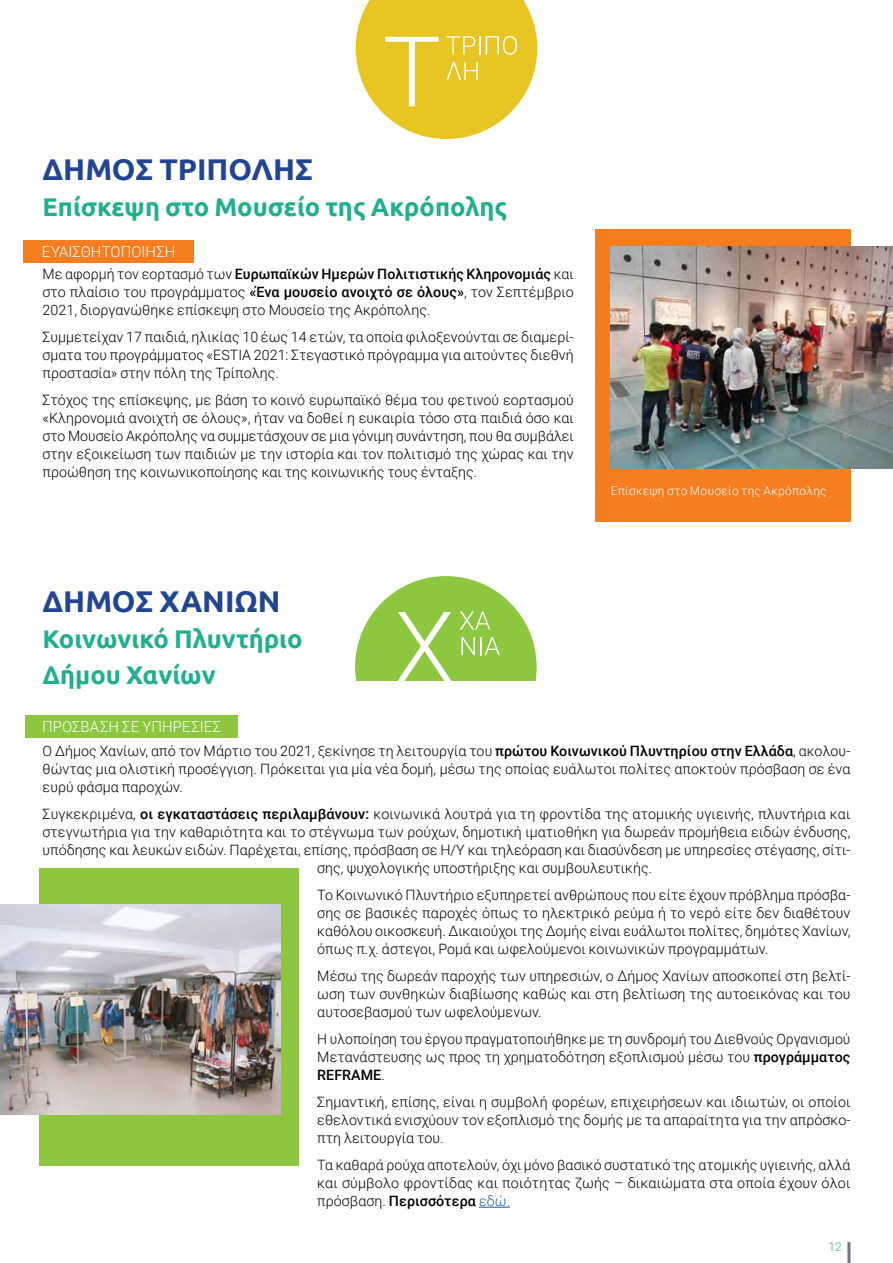
<style>
.page{position:relative;width:893px;height:1263px;background:#fff}
.page>*{position:absolute;margin:0;border:0;box-sizing:border-box;transform-origin:0 0}
.t1{font:700 30px "Ubuntu";color:#214590}
.t2{font:700 25.5px/36px "Ubuntu";color:#22af8d}
.t3{font:300 15px "Roboto";letter-spacing:.01em;color:#fff}
.t4{font:300 14.25px/18px "Roboto";letter-spacing:.005em;color:#000;text-align:justify}
.t5{font:300 12px "Roboto";letter-spacing:.02em;color:#fff}
.t6{font:300 12px "Roboto";color:#22af8d}
.s1{font-weight:500}
.s2{color:#215e9e}
</style>
<div class="page">
<hr style="left:847px;top:1242px;width:3px;height:21px;background:#6c767e">
<div style="left:595px;top:230px;width:255px;height:292px;background:#f57d20"></div>
<div style="left:39px;top:868px;width:260px;height:298px;background:#8dc63f"></div>
<img style="left:0;top:905px;width:280px;height:210px">
<img style="left:611px;top:246px;width:282px;height:222px">
<div style="left:24px;top:240px;width:170px;height:22px;background:#f57d20"></div>
<div style="left:355px;top:576px;width:182px;height:182px;background:#8dc63f;border-radius:50%"></div>
<svg style="left:397px;top:612px;width:55px;height:69px"></svg>
<svg style="left:460px;top:611px;width:30px;height:19px"></svg>
<svg style="left:461px;top:637px;width:39px;height:18px"></svg>
<div style="left:334px;top:681px;width:365px;height:108px;background:#fff"></div>
<div style="left:25px;top:716px;width:213px;height:22px;background:#8dc63f"></div>
<hr style="left:479px;top:1207px;width:31px;height:1px;background:#215e9e">
<svg style="left:356px;top:0;width:181px;height:139px"></svg>
<h1 class="t1" style="left:43px;top:151px;width:272px">ΔΗΜΟΣ ΤΡΙΠΟΛΗΣ</h1>
<h2 class="t2" style="left:43px;top:189px;width:466px">Επίσκεψη στο Μουσείο της Ακρόπολης</h2>
<p class="t3" style="left:42px;top:241px;width:135px">ΕΥΑΙΣΘΗΤΟΠΟΙΗΣΗ</p>
<p class="t4" style="left:43px;top:264px;width:533px">Με αφορμή τον εορτασμό των <span class="s1">Ευρωπαϊκών Ημερών Πολιτιστικής Κληρονομιάς</span> και στο πλαίσιο του προγράμματος <span class="s1">«Ένα μουσείο ανοιχτό σε όλους»</span>, τον Σεπτέμβριο 2021, διοργανώθηκε επίσκεψη στο Μουσείο της Ακρόπολης.</p>
<p class="t4" style="left:43px;top:327px;width:533px">Συμμετείχαν 17 παιδιά, ηλικίας 10 έως 14 ετών, τα οποία φιλοξενούνται σε διαμερί&shy;σματα του προγράμματος «ESTIA 2021: Στεγαστικό πρόγραμμα για αιτούντες διεθνή προστασία» στην πόλη της Τρίπολης.</p>
<p class="t4" style="left:43px;top:390px;width:533px">Στόχος της επίσκεψης, με βάση το κοινό ευρωπαϊκό θέμα του φετινού εορτασμού «Κληρονομιά ανοιχτή σε όλους», ήταν να δοθεί η ευκαιρία τόσο στα παιδιά όσο και στο Μουσείο Ακρόπολης να συμμετάσχουν σε μια γόνιμη συνάντηση, που θα συμβάλει στην εξοικείωση των παιδιών με την ιστορία και τον πολιτισμό της χώρας και την προώθηση της κοινωνικοποίησης και της κοινωνικής τους ένταξης.</p>
<h1 class="t1" style="left:43px;top:583px;width:240px">ΔΗΜΟΣ ΧΑΝΙΩΝ</h1>
<h2 class="t2" style="left:43px;top:621px;width:262px">Κοινωνικό Πλυντήριο<br>Δήμου Χανίων</h2>
<p class="t3" style="left:42px;top:717px;width:181px">ΠΡΟΣΒΑΣΗ ΣΕ ΥΠΗΡΕΣΙΕΣ</p>
<p class="t5" style="left:611px;top:482px;width:217px">Επίσκεψη στο Μουσείο της Ακρόπολης</p>
<p class="t4" style="left:43px;top:741px;width:809px">Ο Δήμος Χανίων, από τον Μάρτιο του 2021, ξεκίνησε τη λειτουργία του <span class="s1">πρώτου Κοινωνικού Πλυντηρίου στην Ελλάδα</span>, ακολου&shy;θώντας μια ολιστική προσέγγιση. Πρόκειται για μία νέα δομή, μέσω της οποίας ευάλωτοι πολίτες αποκτούν πρόσβαση σε ένα ευρύ φάσμα παροχών.</p>
<p class="t4" style="left:43px;top:804px;width:809px">Συγκεκριμένα, <span class="s1">οι εγκαταστάσεις περιλαμβάνουν:</span> κοινωνικά λουτρά για τη φροντίδα της ατομικής υγιεινής, πλυντήρια και</p>
<p class="t4" style="left:43px;top:822px;width:809px">στεγνωτήρια για την καθαριότητα και το στέγνωμα των ρούχων, δημοτική ιματιοθήκη για δωρεάν προμήθεια ειδών ένδυσης,</p>
<p class="t4" style="left:43px;top:840px;width:809px">υπόδησης και λευκών ειδών. Παρέχεται, επίσης, πρόσβαση σε Η/Υ και τηλεόραση και διασύνδεση με υπηρεσίες στέγασης, σίτι-</p>
<p class="t4" style="left:317px;top:858px;width:336px">σης, ψυχολογικής υποστήριξης και συμβουλευτικής.</p>
<p class="t4" style="left:317px;top:885px;width:535px">Το Κοινωνικό Πλυντήριο εξυπηρετεί ανθρώπους που είτε έχουν πρόβλημα πρόσβα&shy;σης σε βασικές παροχές όπως το ηλεκτρικό ρεύμα ή το νερό είτε δεν διαθέτουν καθόλου οικοσκευή. Δικαιούχοι της Δομής είναι ευάλωτοι πολίτες, δημότες Χανίων, όπως π.χ. άστεγοι, Ρομά και ωφελούμενοι κοινωνικών προγραμμάτων.</p>
<p class="t4" style="left:317px;top:966px;width:535px">Μέσω της δωρεάν παροχής των υπηρεσιών, ο Δήμος Χανίων αποσκοπεί στη βελτί&shy;ωση των συνθηκών διαβίωσης καθώς και στη βελτίωση της αυτοεικόνας και του αυτοσεβασμού των ωφελούμενων.</p>
<p class="t4" style="left:317px;top:1029px;width:535px">Η υλοποίηση του έργου πραγματοποιήθηκε με τη συνδρομή του Διεθνούς Οργανισμού Μετανάστευσης ως προς τη χρηματοδότηση εξοπλισμού μέσω του <span class="s1">προγράμματος REFRAME</span>.</p>
<p class="t4" style="left:317px;top:1092px;width:535px">Σημαντική, επίσης, είναι η συμβολή φορέων, επιχειρήσεων και ιδιωτών, οι οποίοι εθελοντικά ενισχύουν τον εξοπλισμό της δομής με τα απαραίτητα για την απρόσκο&shy;πτη λειτουργία του.</p>
<p class="t4" style="left:317px;top:1155px;width:535px">Τα καθαρά ρούχα αποτελούν, όχι μόνο βασικό συστατικό της ατομικής υγιεινής, αλλά και σύμβολο φροντίδας και ποιότητας ζωής – δικαιώματα στα οποία έχουν όλοι πρόσβαση. <span class="s1">Περισσότερα</span> <span class="s2">εδώ.</span></p>
<p class="t6" style="left:829px;top:1238px;width:15px">12</p>
</div>
